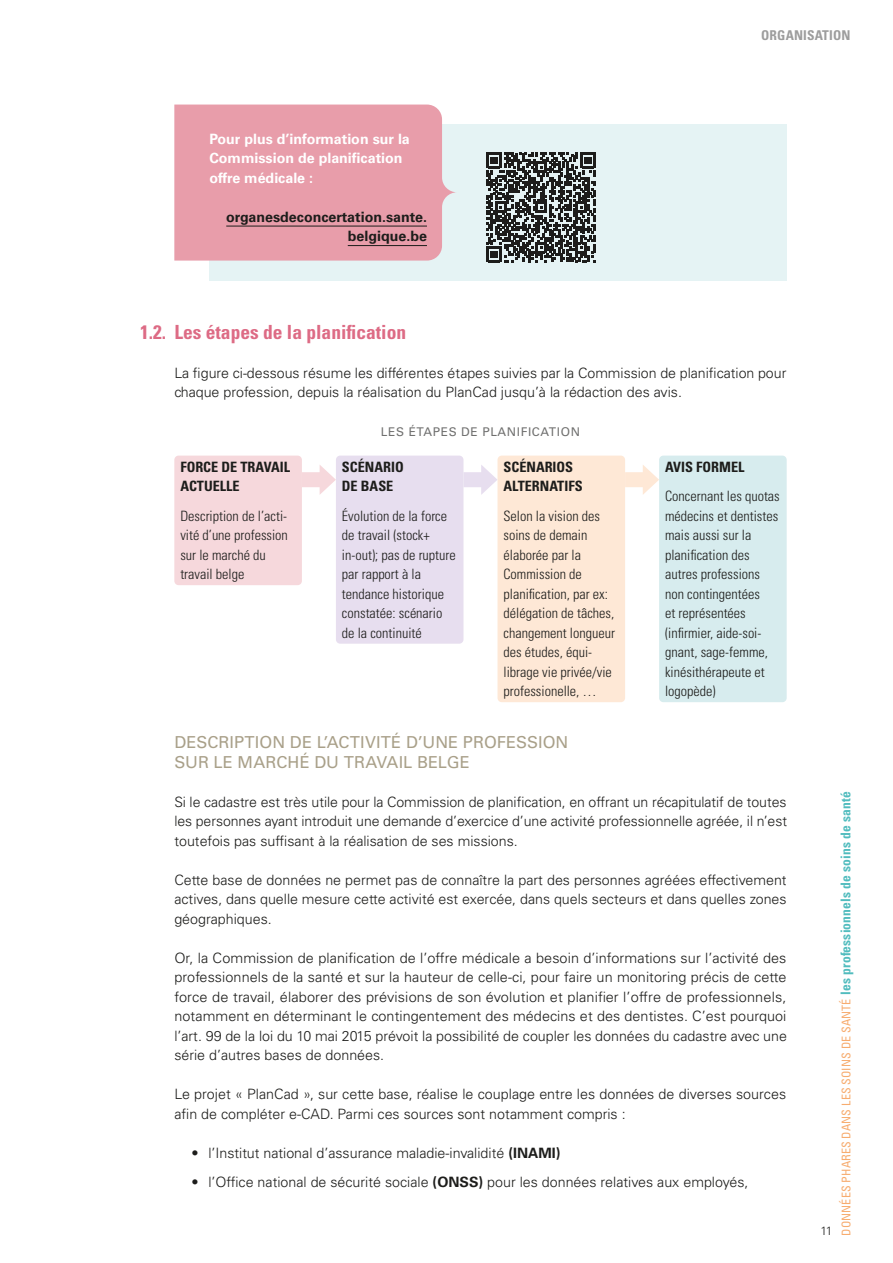
<style>
.page{position:relative;width:893px;height:1263px;background:#fff}
.page>*{position:absolute;margin:0;border:0;box-sizing:border-box;transform-origin:0 0}
.t1{font:700 condensed 19.5px "Univers LT Std";color:#dd6b85}
.Heading_4{font:16.5px/19.5px "Univers LT Std";letter-spacing:.005em;color:#a9a089}
.t2{font:300 14.25px/19.5px "Univers LT Std";color:#1d1d1b;text-align:justify}
.Opsomming{font:300 condensed 14.25px/19.5px "Univers LT Std";color:#1d1d1b}
.Opsomming-2{font:700 condensed 14.25px/19.5px "Univers LT Std";color:#1d1d1b}
.Meer_weten_over{font:700 14.25px/19.5px "Univers LT Std";color:#fff}
.t3{font:700 14.25px/19.5px "Univers LT Std";color:#1d1d1b;text-align:right}
.t4{font:700 condensed 13.5px "Univers LT Std";color:#9d9d9d}
.t5{font:condensed 12px "Univers LT Std";letter-spacing:.01em;color:#f7ac6f}
.Grafiektitel{font:12px "Univers LT Std";letter-spacing:.05em;color:#70706f}
.t6{font:300 12px "Univers LT Std";color:#1d1d1b}
.s1{font-weight:700}
.s2{font-weight:700;font-size:13.5px;color:#51bcbe}
</style>
<div class="page">
<div style="left:209px;top:124px;width:578px;height:156px;background:#e5f3f4"></div>
<div style="left:174px;top:105px;width:282px;height:156px;background:#e89daa"></div>
<hr style="left:226px;top:226px;width:201px;height:1px;background:#1d1d1b">
<hr style="left:348px;top:245px;width:79px;height:1px;background:#1d1d1b">
<svg style="left:486px;top:153px;width:110px;height:109px"></svg>
<div style="left:174px;top:456px;width:128px;height:129px;background:#f6d8dc;border-radius:4px"></div>
<div style="left:336px;top:456px;width:127px;height:188px;background:#e7deef;border-radius:4px"></div>
<div style="left:497px;top:456px;width:128px;height:246px;background:#fee8d6;border-radius:4px"></div>
<div style="left:659px;top:456px;width:128px;height:246px;background:#d7ecee;border-radius:4px"></div>
<div style="left:302px;top:472px;width:24px;height:15px;background:#f6d8dc"></div>
<svg style="left:320px;top:465px;width:16px;height:29px"></svg>
<div style="left:463px;top:472px;width:24px;height:15px;background:#e7deef"></div>
<svg style="left:481px;top:465px;width:16px;height:30px"></svg>
<div style="left:625px;top:472px;width:24px;height:15px;background:#fee8d6"></div>
<svg style="left:643px;top:465px;width:16px;height:30px"></svg>
<p class="Meer_weten_over" style="left:209px;top:129px;width:202px">Pour plus d’information sur la<br>Commission de planification offre médicale :</p>
<p class="t3" style="left:226px;top:207px;width:202px">organesdeconcertation.sante. belgique.be</p>
<p class="t4" style="left:761px;top:26px;width:17px">Organisation</p>
<p class="t1" style="left:140px;top:320px;width:267px">1.2. Les étapes de la planification</p>
<p class="t2" style="left:174px;top:363px;width:614px">La figure ci-dessous résume les différentes étapes suivies par la Commission de planification pour chaque profession, depuis la réalisation du PlanCad jusqu’à la rédaction des avis.</p>
<p class="Grafiektitel" style="left:381px;top:425px;width:201px">LES ÉTAPES DE PLANIFICATION</p>
<p class="Opsomming-2" style="left:180px;top:457px;width:111px">FORCE DE TRAVAIL<br>ACTUELLE</p>
<p class="Opsomming" style="left:180px;top:506px;width:109px">Description de l’acti&shy;vité d’une profession sur le marché du travail belge</p>
<p class="Opsomming-2" style="left:342px;top:457px;width:63px">SCÉNARIO<br>DE BASE</p>
<p class="Opsomming" style="left:342px;top:506px;width:115px">Évolution de la force de travail (stock+ in-out); pas de rupture par rapport à la tendance historique constatée: scénario de la continuité</p>
<p class="Opsomming-2" style="left:503px;top:457px;width:81px">SCÉNARIOS<br>ALTERNATIFS</p>
<p class="Opsomming" style="left:503px;top:506px;width:113px">Selon la vision des soins de demain élaborée par la<br>Commission de planification, par ex: délégation de tâches, changement longueur des études, équi&shy;librage vie privée/vie professionelle, …</p>
<p class="Opsomming-2" style="left:665px;top:457px;width:81px">AVIS FORMEL</p>
<p class="Opsomming" style="left:665px;top:486px;width:116px">Concernant les quotas médecins et dentistes mais aussi sur la planification des autres professions non contingentées<br>et représentées (infirmier, aide-soi&shy;gnant, sage-femme, kinésithérapeute et logopède)</p>
<p class="Heading_4" style="left:174px;top:733px;width:396px">DESCRIPTION DE L’ACTIVITÉ D’UNE PROFESSION<br>SUR LE MARCHÉ DU TRAVAIL BELGE</p>
<p class="t2" style="left:174px;top:792px;width:614px">Si le cadastre est très utile pour la Commission de planification, en offrant un récapitulatif de toutes les personnes ayant introduit une demande d’exercice d’une activité professionnelle agréée, il n’est toutefois pas suffisant à la réalisation de ses missions.</p>
<p class="t2" style="left:174px;top:870px;width:614px">Cette base de données ne permet pas de connaître la part des personnes agréées effectivement actives, dans quelle mesure cette activité est exercée, dans quels secteurs et dans quelles zones géographiques.</p>
<p class="t2" style="left:174px;top:948px;width:614px">Or, la Commission de planification de l’offre médicale a besoin d’informations sur l’activité des professionnels de la santé et sur la hauteur de celle-ci, pour faire un monitoring précis de cette force de travail, élaborer des prévisions de son évolution et planifier l’offre de professionnels, notamment en déterminant le contingentement des médecins et des dentistes. C’est pourquoi l’art. 99 de la loi du 10 mai 2015 prévoit la possibilité de coupler les données du cadastre avec une série d’autres bases de données.</p>
<p class="t2" style="left:174px;top:1084px;width:613px">Le projet « PlanCad », sur cette base, réalise le couplage entre les données de diverses sources afin de compléter e-CAD. Parmi ces sources sont notamment compris :</p>
<p class="t2" style="left:191px;top:1143px;width:371px">• l’Institut national d’assurance maladie-invalidité <span class="s1">(INAMI)</span></p>
<p class="t2" style="left:191px;top:1172px;width:559px">• l’Office national de sécurité sociale <span class="s1">(ONSS)</span> pour les données relatives aux employés,</p>
<p class="t6" style="left:820px;top:1223px;width:13px">11</p>
<p class="t5" style="left:839px;top:1236px;width:446px;rotate:-90deg">DONNÉES PHARES DANS LES SOINS DE SANTÉ <span class="s2">les professionnels de soins de santé</span></p>
</div>
